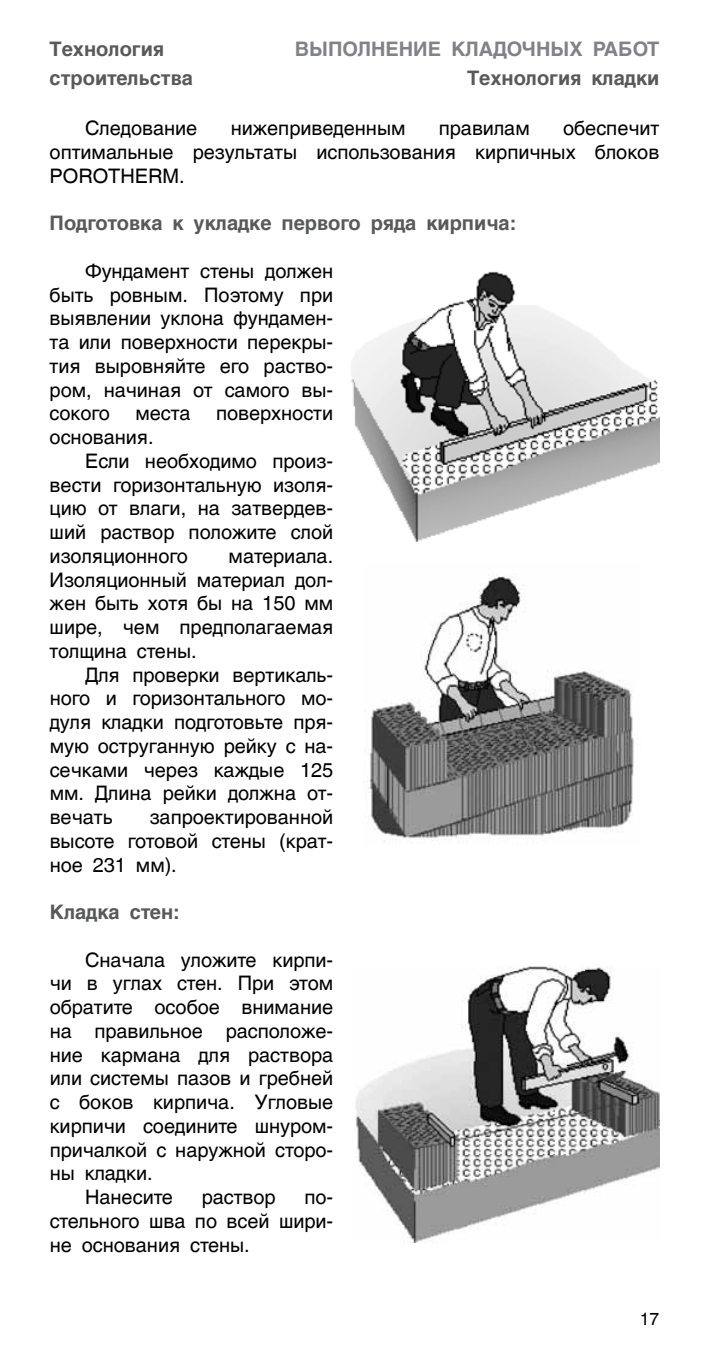
<style>
.page{position:relative;width:709px;height:1347px;background:#fff}
.page>*{position:absolute;margin:0;border:0;box-sizing:border-box;transform-origin:0 0}
.t1{font:20px/23.8px "AG Helvetica Cyr Roman";letter-spacing:-.005em;color:#000;text-align:justify}
.t2{font:700 20px/28.8px "AG Helvetica Cyr";color:#58595b}
.t3{font:700 20px "AG Helvetica Cyr";color:#808285}
.t4{font:17.5px "AG Helvetica Cyr Roman";color:#000}
</style>
<div class="page">
<img style="left:351px;top:271px;width:308px;height:270px">
<img style="left:368px;top:574px;width:266px;height:267px">
<img style="left:354px;top:965px;width:305px;height:277px">
<p class="t2" style="left:50px;top:35px;width:145px">Технология строительства</p>
<p class="t3" style="left:295px;top:38px;width:366px">ВЫПОЛНЕНИЕ КЛАДОЧНЫХ РАБОТ</p>
<p class="t2" style="left:467px;top:64px;width:194px">Технология кладки</p>
<p class="t1" style="left:85px;top:117px;width:114px">Следование</p>
<p class="t1" style="left:231px;top:117px;width:176px">нижеприведенным</p>
<p class="t1" style="left:439px;top:117px;width:92px">правилам</p>
<p class="t1" style="left:50px;top:117px;width:611px;text-indent:513px">обеспечит оптимальные результаты использования кирпичных блоков POROTHERM.</p>
<p class="t2" style="left:50px;top:209px;width:468px">Подготовка к укладке первого ряда кирпича:</p>
<p class="t1" style="left:50px;top:259px;width:285px;text-indent:35px">Фундамент стены должен быть ровным. Поэтому при выявлении уклона фундамен&shy;та или поверхности перекры&shy;тия выровняйте его раство&shy;ром, начиная от самого вы&shy;сокого</p>
<p class="t1" style="left:135px;top:401px;width:57px">места</p>
<p class="t1" style="left:216px;top:401px;width:119px">поверхности</p>
<p class="t1" style="left:50px;top:425px;width:105px">основания.</p>
<p class="t1" style="left:85px;top:449px;width:250px">Если необходимо произ-</p>
<p class="t1" style="left:50px;top:473px;width:285px">вести горизонтальную изоля-</p>
<p class="t1" style="left:50px;top:496px;width:285px">цию от влаги, на затвердев-</p>
<p class="t1" style="left:50px;top:520px;width:285px">ший раствор положите слой</p>
<p class="t1" style="left:50px;top:544px;width:140px">изоляционного</p>
<p class="t1" style="left:50px;top:544px;width:285px;text-indent:179px">материала.<br>Изоляционный материал дол&shy;жен быть хотя бы на 150 мм шире, чем предполагаемая толщина стены.</p>
<p class="t1" style="left:50px;top:663px;width:285px;text-indent:35px">Для проверки вертикаль&shy;ного и горизонтального мо&shy;дуля кладки подготовьте пря&shy;мую оструганную рейку с на&shy;сечками через каждые 125 мм. Длина рейки должна от&shy;вечать</p>
<p class="t1" style="left:50px;top:805px;width:285px;text-indent:100px">запроектированной высоте готовой стены (крат&shy;ное 231 мм).</p>
<p class="t2" style="left:50px;top:898px;width:132px">Кладка стен:</p>
<p class="t1" style="left:85px;top:948px;width:250px">Сначала уложите кирпи-</p>
<p class="t1" style="left:50px;top:971px;width:285px">чи в углах стен. При этом</p>
<p class="t1" style="left:50px;top:995px;width:285px">обратите особое внимание</p>
<p class="t1" style="left:50px;top:1019px;width:285px">на правильное расположе-</p>
<p class="t1" style="left:50px;top:1042px;width:285px">ние кармана для раствора</p>
<p class="t1" style="left:50px;top:1066px;width:285px">или системы пазов и гребней</p>
<p class="t1" style="left:50px;top:1090px;width:285px">с боков кирпича. Угловые</p>
<p class="t1" style="left:50px;top:1114px;width:285px">кирпичи соедините шнуром-</p>
<p class="t1" style="left:50px;top:1137px;width:285px">причалкой с наружной сторо-</p>
<p class="t1" style="left:50px;top:1161px;width:105px">ны кладки.</p>
<p class="t1" style="left:85px;top:1185px;width:89px">Нанесите</p>
<p class="t1" style="left:202px;top:1185px;width:76px">раствор</p>
<p class="t1" style="left:50px;top:1185px;width:285px;text-indent:255px">по&shy;стельного шва по всей шири&shy;не основания стены.</p>
<p class="t4" style="left:640px;top:1309px;width:21px">17</p>
</div>
